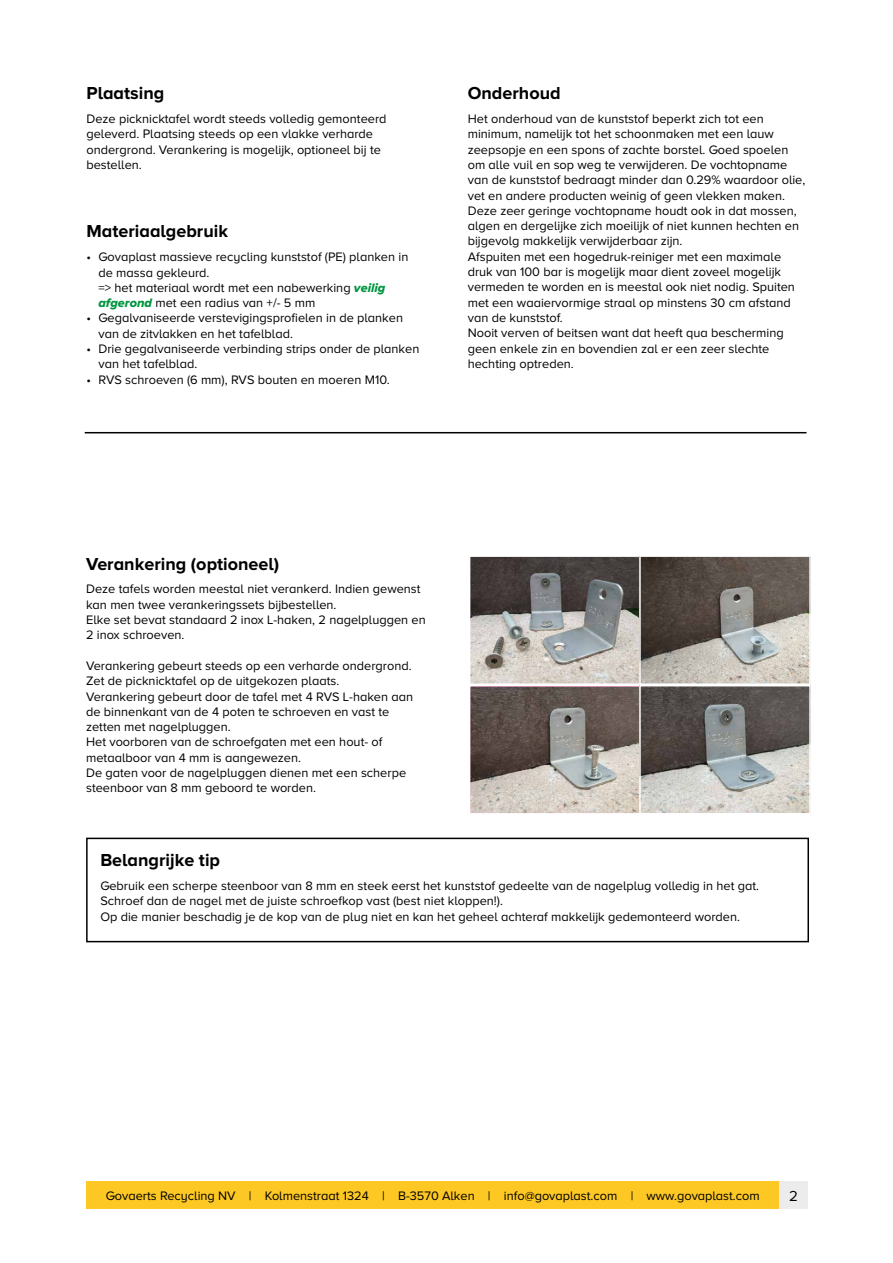
<style>
.page{position:relative;width:893px;height:1263px;background:#fff}
.page>*{position:absolute;margin:0;border:0;box-sizing:border-box;transform-origin:0 0}
.t1{font:700 18px "Proxima Nova A";color:#000}
.t2{font:15px "Proxima Nova A";color:#000}
.t3{font:12.75px/15.3px "Proxima Nova A";color:#000}
.s1{font-family:"Proxima Nova Extrabld It";color:#009641}
</style>
<div class="page">
<div style="left:86px;top:1181px;width:693px;height:28px;background:#fdc724"></div>
<div style="left:779px;top:1181px;width:29px;height:28px;background:#ececec"></div>
<img style="left:472px;top:688px;width:165px;height:123px">
<div style="left:469px;top:685px;width:171px;height:129px;border:2px solid #fff"></div>
<img style="left:472px;top:558px;width:165px;height:124px">
<div style="left:469px;top:555px;width:171px;height:130px;border:2px solid #fff"></div>
<svg style="left:642px;top:688px;width:166px;height:123px;background:#888784"></svg>
<div style="left:639px;top:685px;width:172px;height:129px;border:2px solid #fff"></div>
<svg style="left:642px;top:558px;width:166px;height:124px;background:#817b74"></svg>
<div style="left:639px;top:555px;width:172px;height:130px;border:2px solid #fff"></div>
<hr style="left:85px;top:432px;width:721px;height:1px;background:#000">
<div style="left:86px;top:838px;width:723px;height:104px;border:2px solid #000"></div>
<h1 class="t1" style="left:86px;top:83px;width:79px">Plaatsing</h1>
<p class="t3" style="left:86px;top:111px;width:302px">Deze picknicktafel wordt steeds volledig gemonteerd geleverd. Plaatsing steeds op een vlakke verharde ondergrond. Verankering is mogelijk, optioneel bij te bestellen.</p>
<h1 class="t1" style="left:86px;top:221px;width:143px">Materiaalgebruik</h1>
<p class="t3" style="left:98px;top:249px;width:311px;text-indent:-12px">• Govaplast massieve recycling kunststof (PE) planken in de massa gekleurd.<br>=&gt; het materiaal wordt met een nabewerking <span class="s1">veilig afgerond</span> met een radius van +/- 5 mm</p>
<p class="t3" style="left:98px;top:310px;width:306px;text-indent:-12px">• Gegalvaniseerde verstevigingsprofielen in de planken van de zitvlakken en het tafelblad.</p>
<p class="t3" style="left:98px;top:341px;width:322px;text-indent:-12px">• Drie gegalvaniseerde verbinding strips onder de planken van het tafelblad.</p>
<p class="t3" style="left:86px;top:372px;width:305px">• RVS schroeven (6 mm), RVS bouten en moeren M10.</p>
<h1 class="t1" style="left:468px;top:83px;width:94px">Onderhoud</h1>
<p class="t3" style="left:468px;top:111px;width:339px">Het onderhoud van de kunststof beperkt zich tot een minimum, namelijk tot het schoonmaken met een lauw zeepsopje en een spons of zachte borstel. Goed spoelen om alle vuil en sop weg te verwijderen. De vochtopname van de kunststof bedraagt minder dan 0.29% waardoor olie, vet en andere producten weinig of geen vlekken maken.<br>Deze zeer geringe vochtopname houdt ook in dat mossen, algen en dergelijke zich moeilijk of niet kunnen hechten en bijgevolg makkelijk verwijderbaar zijn.<br>Afspuiten met een hogedruk-reiniger met een maximale druk van 100 bar is mogelijk maar dient zoveel mogelijk vermeden te worden en is meestal ook niet nodig. Spuiten met een waaiervormige straal op minstens 30 cm afstand van de kunststof.<br>Nooit verven of beitsen want dat heeft qua bescherming geen enkele zin en bovendien zal er een zeer slechte hechting optreden.</p>
<h1 class="t1" style="left:86px;top:553px;width:195px">Verankering (optioneel)</h1>
<p class="t3" style="left:86px;top:581px;width:341px">Deze tafels worden meestal niet verankerd. Indien gewenst kan men twee verankeringssets bijbestellen.<br>Elke set bevat standaard 2 inox L-haken, 2 nagelpluggen en 2 inox schroeven.</p>
<p class="t3" style="left:86px;top:658px;width:329px">Verankering gebeurt steeds op een verharde ondergrond.<br>Zet de picknicktafel op de uitgekozen plaats.<br>Verankering gebeurt door de tafel met 4 RVS L-haken aan de binnenkant van de 4 poten te schroeven en vast te zetten met nagelpluggen.<br>Het voorboren van de schroefgaten met een hout- of metaalboor van 4 mm is aangewezen.<br>De gaten voor de nagelpluggen dienen met een scherpe steenboor van 8 mm geboord te worden.</p>
<h1 class="t1" style="left:100px;top:850px;width:121px">Belangrijke tip</h1>
<p class="t3" style="left:100px;top:878px;width:660px">Gebruik een scherpe steenboor van 8 mm en steek eerst het kunststof gedeelte van de nagelplug volledig in het gat.<br>Schroef dan de nagel met de juiste schroefkop vast (best niet kloppen!).<br>Op die manier beschadig je de kop van de plug niet en kan het geheel achteraf makkelijk gedemonteerd worden.</p>
<p class="t3" style="left:106px;top:1188px;width:656px">Govaerts Recycling NV | Kolmenstraat 1324 | B-3570 Alken | info@govaplast.com | www.govaplast.com</p>
<p class="t2" style="left:789px;top:1187px;width:10px">2</p>
</div>
